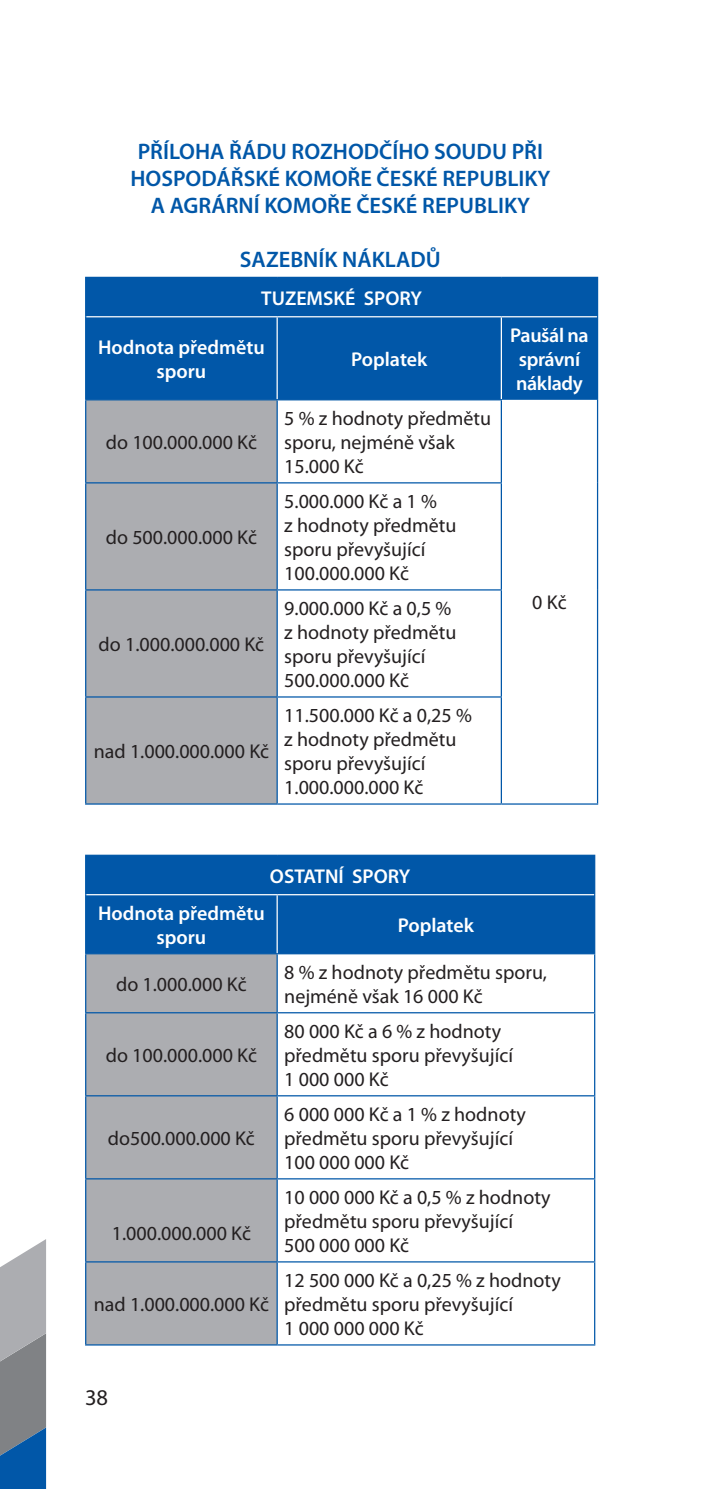
<style>
.page{position:relative;width:702px;height:1489px;background:#fff}
.page>*{position:absolute;margin:0;border:0;box-sizing:border-box;transform-origin:0 0}
.t1{font:600 22.5px/27px "Myriad Pro";color:#0157a8;text-align:center}
.t2{font:22.5px "Myriad Pro";color:#231f20}
.t3{font:20px/24px "Myriad Pro";color:#231f20}
.t4{font:600 20px/24px "Myriad Pro";color:#fff;text-align:center}
.t5{font:600 20px/24px "Myriad Pro";letter-spacing:-.02em;color:#fff}
</style>
<div class="page">
<svg style="left:0;top:1239px;width:46px;height:249px;background:#8091a3"></svg>
<div style="left:86px;top:278px;width:511px;height:122px;background:#0157a8"></div>
<svg style="left:86px;top:400px;width:190px;height:403px;background:#a5a9b0"></svg>
<hr style="left:85px;top:277px;width:192px;height:1px;background:#0157a8">
<hr style="left:85px;top:278px;width:1px;height:39px;background:#0157a8">
<hr style="left:277px;top:277px;width:224px;height:1px;background:#0157a8">
<hr style="left:501px;top:277px;width:97px;height:1px;background:#0157a8">
<hr style="left:597px;top:278px;width:1px;height:39px;background:#0157a8">
<hr style="left:85px;top:317px;width:1px;height:82px;background:#0157a8">
<hr style="left:597px;top:317px;width:1px;height:83px;background:#0157a8">
<hr style="left:86px;top:316px;width:191px;height:1px;background:#fff">
<hr style="left:277px;top:316px;width:224px;height:1px;background:#fff">
<hr style="left:501px;top:316px;width:96px;height:1px;background:#fff">
<hr style="left:500px;top:317px;width:2px;height:82px;background:#fff">
<hr style="left:276px;top:317px;width:2px;height:82px;background:#fff">
<hr style="left:85px;top:399px;width:192px;height:1px;background:#0157a8">
<hr style="left:85px;top:400px;width:1px;height:82px;background:#0157a8">
<hr style="left:277px;top:399px;width:225px;height:1px;background:#0157a8">
<hr style="left:276px;top:400px;width:2px;height:82px;background:#0157a8">
<hr style="left:500px;top:400px;width:2px;height:82px;background:#0157a8">
<hr style="left:597px;top:400px;width:1px;height:83px;background:#0157a8">
<hr style="left:85px;top:482px;width:192px;height:1px;background:#0157a8">
<hr style="left:85px;top:483px;width:1px;height:106px;background:#0157a8">
<hr style="left:277px;top:482px;width:225px;height:1px;background:#0157a8">
<hr style="left:276px;top:483px;width:2px;height:106px;background:#0157a8">
<hr style="left:500px;top:483px;width:2px;height:106px;background:#0157a8">
<hr style="left:597px;top:483px;width:1px;height:107px;background:#0157a8">
<hr style="left:85px;top:589px;width:192px;height:1px;background:#0157a8">
<hr style="left:85px;top:590px;width:1px;height:106px;background:#0157a8">
<hr style="left:277px;top:589px;width:225px;height:1px;background:#0157a8">
<hr style="left:276px;top:590px;width:2px;height:106px;background:#0157a8">
<hr style="left:500px;top:590px;width:2px;height:106px;background:#0157a8">
<hr style="left:597px;top:590px;width:1px;height:107px;background:#0157a8">
<hr style="left:85px;top:696px;width:192px;height:1px;background:#0157a8">
<hr style="left:85px;top:697px;width:1px;height:106px;background:#0157a8">
<hr style="left:277px;top:696px;width:225px;height:1px;background:#0157a8">
<hr style="left:276px;top:697px;width:2px;height:106px;background:#0157a8">
<hr style="left:500px;top:697px;width:2px;height:106px;background:#0157a8">
<hr style="left:597px;top:697px;width:1px;height:106px;background:#0157a8">
<hr style="left:85px;top:803px;width:192px;height:1px;background:#0157a8">
<hr style="left:277px;top:803px;width:224px;height:1px;background:#0157a8">
<hr style="left:501px;top:803px;width:97px;height:1px;background:#0157a8">
<div style="left:86px;top:855px;width:508px;height:98px;background:#0157a8"></div>
<div style="left:86px;top:954px;width:190px;height:390px;background:#acadb1"></div>
<hr style="left:85px;top:854px;width:192px;height:1px;background:#0157a8">
<hr style="left:85px;top:855px;width:1px;height:39px;background:#0157a8">
<hr style="left:277px;top:854px;width:318px;height:1px;background:#0157a8">
<hr style="left:594px;top:855px;width:1px;height:39px;background:#0157a8">
<hr style="left:85px;top:894px;width:1px;height:59px;background:#0157a8">
<hr style="left:594px;top:894px;width:1px;height:59px;background:#0157a8">
<hr style="left:85px;top:953px;width:192px;height:1px;background:#0157a8">
<hr style="left:85px;top:954px;width:1px;height:58px;background:#0157a8">
<hr style="left:277px;top:953px;width:318px;height:1px;background:#0157a8">
<hr style="left:276px;top:954px;width:2px;height:58px;background:#0157a8">
<hr style="left:594px;top:954px;width:1px;height:58px;background:#0157a8">
<hr style="left:85px;top:1012px;width:192px;height:1px;background:#0157a8">
<hr style="left:85px;top:1013px;width:1px;height:82px;background:#0157a8">
<hr style="left:277px;top:1012px;width:318px;height:1px;background:#0157a8">
<hr style="left:276px;top:1013px;width:2px;height:82px;background:#0157a8">
<hr style="left:594px;top:1013px;width:1px;height:82px;background:#0157a8">
<hr style="left:85px;top:1095px;width:192px;height:1px;background:#0157a8">
<hr style="left:85px;top:1096px;width:1px;height:82px;background:#0157a8">
<hr style="left:277px;top:1095px;width:318px;height:1px;background:#0157a8">
<hr style="left:276px;top:1096px;width:2px;height:82px;background:#0157a8">
<hr style="left:594px;top:1096px;width:1px;height:82px;background:#0157a8">
<hr style="left:85px;top:1178px;width:192px;height:1px;background:#0157a8">
<hr style="left:85px;top:1179px;width:1px;height:82px;background:#0157a8">
<hr style="left:277px;top:1178px;width:318px;height:1px;background:#0157a8">
<hr style="left:276px;top:1179px;width:2px;height:82px;background:#0157a8">
<hr style="left:594px;top:1179px;width:1px;height:82px;background:#0157a8">
<hr style="left:85px;top:1261px;width:192px;height:1px;background:#0157a8">
<hr style="left:85px;top:1262px;width:1px;height:82px;background:#0157a8">
<hr style="left:277px;top:1261px;width:318px;height:1px;background:#0157a8">
<hr style="left:276px;top:1262px;width:2px;height:82px;background:#0157a8">
<hr style="left:594px;top:1262px;width:1px;height:82px;background:#0157a8">
<hr style="left:85px;top:1344px;width:192px;height:1px;background:#0157a8">
<hr style="left:277px;top:1344px;width:318px;height:1px;background:#0157a8">
<hr style="left:86px;top:894px;width:191px;height:1px;background:#fff">
<hr style="left:277px;top:894px;width:317px;height:1px;background:#fff">
<hr style="left:276px;top:895px;width:2px;height:58px;background:#fff">
<p class="t1" style="left:130px;top:137px;width:421px">PŘÍLOHA ŘÁDU ROZHODČÍHO SOUDU PŘI<br>HOSPODÁŘSKÉ KOMOŘE ČESKÉ REPUBLIKY<br>A AGRÁRNÍ KOMOŘE ČESKÉ REPUBLIKY</p>
<p class="t1" style="left:240px;top:245px;width:202px">SAZEBNÍK NÁKLADŮ</p>
<p class="t4" style="left:261px;top:285px;width:162px">TUZEMSKÉ SPORY</p>
<p class="t4" style="left:98px;top:334px;width:168px">Hodnota předmětu sporu</p>
<p class="t5" style="left:510px;top:322px;width:80px">Paušál na správní náklady</p>
<p class="t4" style="left:351px;top:346px;width:78px">Poplatek</p>
<p class="t3" style="left:106px;top:430px;width:153px">do 100.000.000 Kč</p>
<p class="t3" style="left:106px;top:525px;width:153px">do 500.000.000 Kč</p>
<p class="t3" style="left:99px;top:632px;width:167px">do 1.000.000.000 Kč</p>
<p class="t3" style="left:94px;top:739px;width:177px">nad 1.000.000.000 Kč</p>
<p class="t3" style="left:284px;top:406px;width:208px">5 % z hodnoty předmětu sporu, nejméně však<br>15.000 Kč</p>
<p class="t3" style="left:284px;top:489px;width:174px">5.000.000 Kč a 1 %<br>z hodnoty předmětu sporu převyšující<br>100.000.000 Kč</p>
<p class="t3" style="left:284px;top:596px;width:174px">9.000.000 Kč a 0,5 % z hodnoty předmětu sporu převyšující<br>500.000.000 Kč</p>
<p class="t3" style="left:284px;top:703px;width:189px">11.500.000 Kč a 0,25 % z hodnoty předmětu sporu převyšující<br>1.000.000.000 Kč</p>
<p class="t4" style="left:270px;top:863px;width:142px">OSTATNÍ SPORY</p>
<p class="t3" style="left:532px;top:590px;width:36px">0 Kč</p>
<p class="t4" style="left:98px;top:900px;width:168px">Hodnota předmětu sporu</p>
<p class="t4" style="left:398px;top:912px;width:78px">Poplatek</p>
<p class="t3" style="left:116px;top:971px;width:132px">do 1.000.000 Kč</p>
<p class="t3" style="left:284px;top:959px;width:264px">8 % z hodnoty předmětu sporu, nejméně však 16 000 Kč</p>
<p class="t3" style="left:106px;top:1042px;width:153px">do 100.000.000 Kč</p>
<p class="t3" style="left:108px;top:1125px;width:148px">do500.000.000 Kč</p>
<p class="t3" style="left:112px;top:1220px;width:141px">1.000.000.000 Kč</p>
<p class="t3" style="left:94px;top:1291px;width:177px">nad 1.000.000.000 Kč</p>
<p class="t3" style="left:284px;top:1018px;width:230px">80 000 Kč a 6 % z hodnoty předmětu sporu převyšující<br>1 000 000 Kč</p>
<p class="t3" style="left:284px;top:1101px;width:243px">6 000 000 Kč a 1 % z hodnoty předmětu sporu převyšující<br>100 000 000 Kč</p>
<p class="t3" style="left:284px;top:1184px;width:268px">10 000 000 Kč a 0,5 % z hodnoty předmětu sporu převyšující<br>500 000 000 Kč</p>
<p class="t3" style="left:284px;top:1267px;width:278px">12 500 000 Kč a 0,25 % z hodnoty předmětu sporu převyšující<br>1 000 000 000 Kč</p>
<p class="t2" style="left:85px;top:1382px;width:25px">38</p>
</div>
